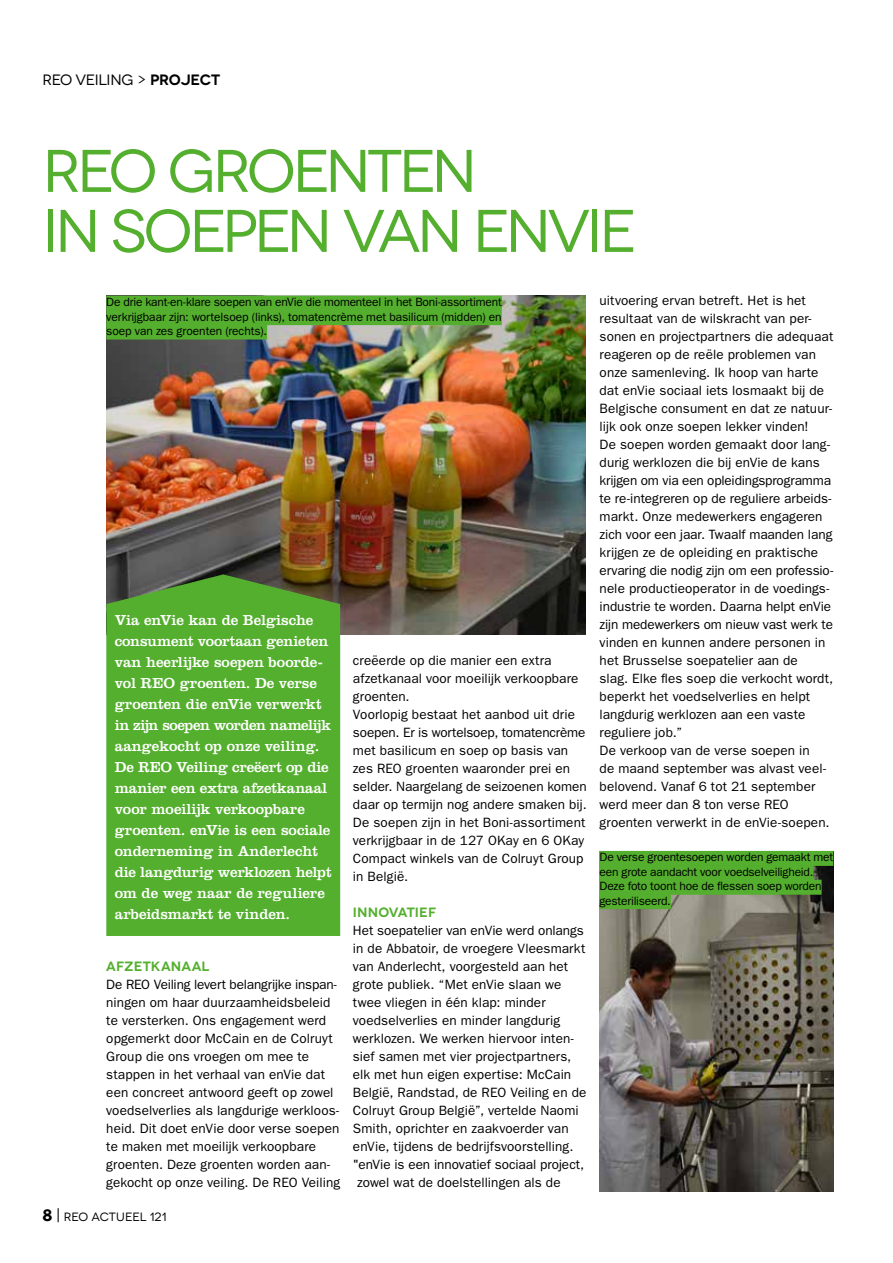
<style>
.page{position:relative;width:893px;height:1263px;background:#fff}
.page>*{position:absolute;margin:0;border:0;box-sizing:border-box;transform-origin:0 0}
.t1{font:60px/60px "Novecentowide";letter-spacing:-.065em;color:#54af2e}
.t2{font:15px/21px "Clarendon LT Std";letter-spacing:-.01em;color:#fff}
.t3{font:15px "Novecentowide";letter-spacing:-.025em;color:#000}
.t4{font:13.5px/18px "Franklin Gothic";letter-spacing:.005em;color:#000}
.t5{font:600 13.5px "Novecentowide";letter-spacing:.005em;color:#54af2e}
.t6{font:12px/14.4px "ITC Franklin Gothic Std";letter-spacing:-.015em;color:#000;text-align:justify}
.t7{font:12px "Novecentowide";letter-spacing:.005em;color:#000}
.s1{font-weight:600}
.s2{font-weight:700;font-size:16.5px}
.s3{font-family:"Novecentoslabcondensed";font-size:16.5px}
</style>
<div class="page">
<img style="left:106px;top:296px;width:479px;height:339px">
<img style="left:600px;top:866px;width:233px;height:325px">
<div style="left:106px;top:296px;width:396px;height:15px;background:#54af2e"></div>
<div style="left:106px;top:310px;width:396px;height:15px;background:#54af2e"></div>
<div style="left:106px;top:324px;width:161px;height:15px;background:#54af2e"></div>
<div style="left:600px;top:851px;width:233px;height:15px;background:#54af2e"></div>
<div style="left:600px;top:865px;width:213px;height:15px;background:#54af2e"></div>
<div style="left:600px;top:880px;width:222px;height:15px;background:#54af2e"></div>
<div style="left:600px;top:894px;width:71px;height:15px;background:#54af2e"></div>
<svg style="left:106px;top:574px;width:234px;height:362px;fill:#54af2e"></svg>
<div style="left:115px;top:615px;width:217px;height:304px;background:#54af2e"></div>
<p class="t3" style="left:43px;top:71px;width:179px">REO VEILING &gt; <span class="s1">PROJECT</span></p>
<h1 class="t1" style="left:43px;top:141px;width:596px">REO GROENTEN<br>IN SOEPEN VAN ENVIE</h1>
<p class="t6" style="left:106px;top:295px;width:397px">De drie kant-en-klare soepen van enVie die momenteel in het Boni-assortiment verkrijgbaar zijn: wortelsoep (links), tomatencrème met basilicum (midden) en soep van zes groenten (rechts).</p>
<p class="t2" style="left:115px;top:609px;width:218px">Via enVie kan de Belgische consument voortaan genieten van heerlijke soepen boorde&shy;vol REO groenten. De verse groenten die enVie verwerkt in zijn soepen worden namelijk aangekocht op onze veiling.<br>De REO Veiling creëert op die manier een extra afzetkanaal voor moeilijk verkoopbare groenten. enVie is een sociale onderneming in Anderlecht die langdurig werklozen helpt om de weg naar de reguliere arbeidsmarkt te vinden.</p>
<p class="t5" style="left:106px;top:958px;width:105px">AFZETKANAAL</p>
<p class="t4" style="left:106px;top:975px;width:235px">De REO Veiling levert belangrijke inspan&shy;ningen om haar duurzaamheidsbeleid te versterken. Ons engagement werd opgemerkt door McCain en de Colruyt Group die ons vroegen om mee te stappen in het verhaal van enVie dat een concreet antwoord geeft op zowel voedselverlies als langdurige werkloos&shy;heid. Dit doet enVie door verse soepen te maken met moeilijk verkoopbare groenten. Deze groenten worden aan&shy;gekocht op onze veiling. De REO Veiling</p>
<p class="t7" style="left:43px;top:1210px;width:126px"><span class="s2">8</span> <span class="s3">|</span> REO ACTUEEL 121</p>
<p class="t4" style="left:353px;top:651px;width:235px">creëerde op die manier een extra afzetkanaal voor moeilijk verkoopbare groenten.<br>Voorlopig bestaat het aanbod uit drie soepen. Er is wortelsoep, tomatencrème met basilicum en soep op basis van zes REO groenten waaronder prei en selder. Naargelang de seizoenen komen daar op termijn nog andere smaken bij.<br>De soepen zijn in het Boni-assortiment verkrijgbaar in de 127 OKay en 6 OKay<br>Compact winkels van de Colruyt Group in België.</p>
<p class="t5" style="left:353px;top:904px;width:85px">INNOVATIEF</p>
<p class="t4" style="left:353px;top:921px;width:235px">Het soepatelier van enVie werd onlangs in de Abbatoir, de vroegere Vleesmarkt van Anderlecht, voorgesteld aan het grote publiek. “Met enVie slaan we twee vliegen in één klap: minder voedselverlies en minder langdurig werklozen. We werken hiervoor inten&shy;sief samen met vier projectpartners, elk met hun eigen expertise: McCain België, Randstad, de REO Veiling en de Colruyt Group België”, vertelde Naomi Smith, oprichter en zaakvoerder van enVie, tijdens de bedrijfsvoorstelling. "enVie is een innovatief sociaal project, zowel wat de doelstellingen als de</p>
<p class="t4" style="left:600px;top:291px;width:235px">uitvoering ervan betreft. Het is het resultaat van de wilskracht van per&shy;sonen en projectpartners die adequaat reageren op de reële problemen van onze samenleving. Ik hoop van harte dat enVie sociaal iets losmaakt bij de Belgische consument en dat ze natuur&shy;lijk ook onze soepen lekker vinden!<br>De soepen worden gemaakt door lang&shy;durig werklozen die bij enVie de kans krijgen om via een opleidingsprogramma te re-integreren op de reguliere arbeids&shy;markt. Onze medewerkers engageren zich voor een jaar. Twaalf maanden lang krijgen ze de opleiding en praktische ervaring die nodig zijn om een professio&shy;nele productieoperator in de voedings&shy;industrie te worden. Daarna helpt enVie zijn medewerkers om nieuw vast werk te vinden en kunnen andere personen in het Brusselse soepatelier aan de<br>slag. Elke fles soep die verkocht wordt, beperkt het voedselverlies en helpt langdurig werklozen aan een vaste reguliere job.”<br>De verkoop van de verse soepen in<br>de maand september was alvast veel&shy;belovend. Vanaf 6 tot 21 september werd meer dan 8 ton verse REO groenten verwerkt in de enVie-soepen.</p>
<p class="t6" style="left:600px;top:850px;width:235px;text-align:left">De verse groentesoepen worden gemaakt met een grote aandacht voor voedselveiligheid.<br>Deze foto toont hoe de flessen soep worden gesteriliseerd.</p>
</div>
